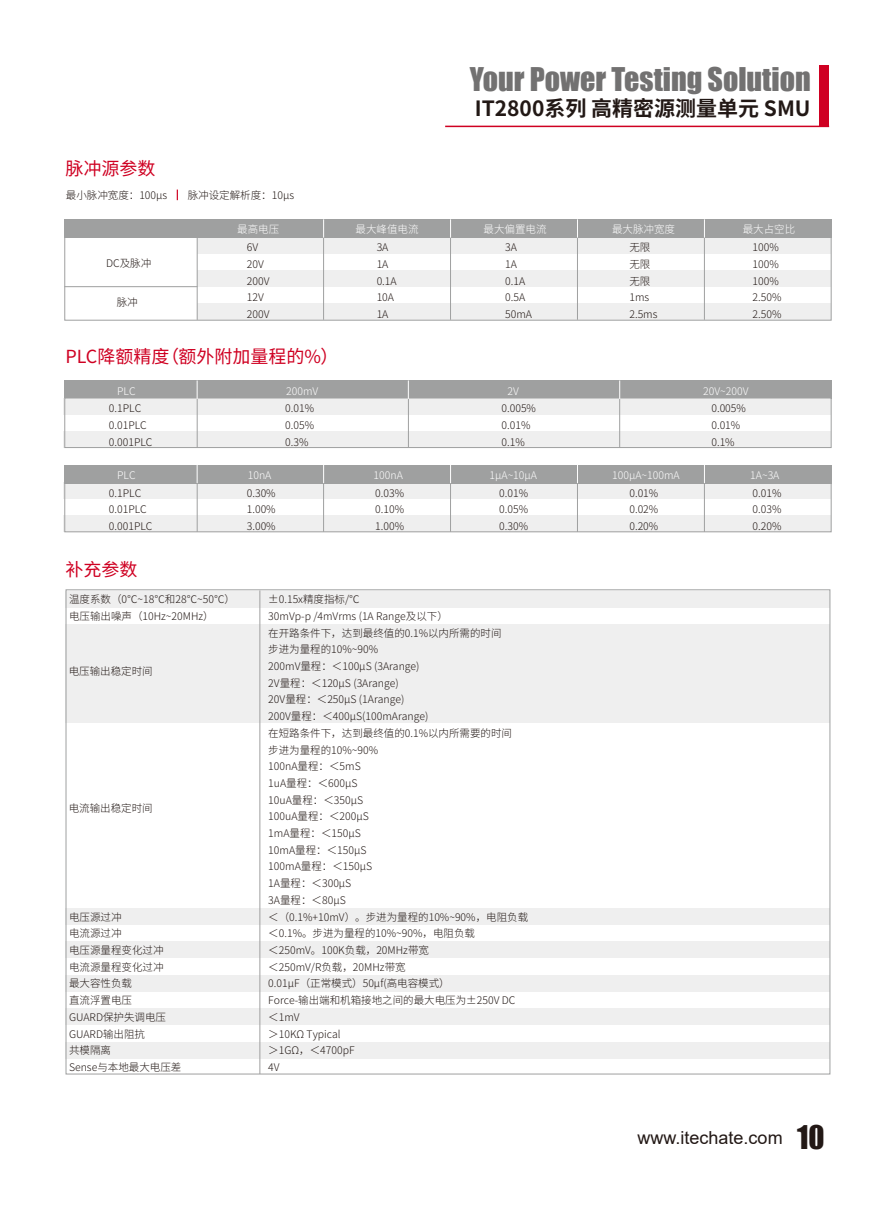
<style>
.page{position:relative;width:893px;height:1212px;background:#fff}
.page>*{position:absolute;margin:0;border:0;box-sizing:border-box;transform-origin:0 0}
.t1{font:30px "Impact";color:#727171}
.t2{font:700 21px "Source Han Sans CN";color:#221815}
.t3{font:18px "Source Han Sans CN";color:#cf0022}
.t4{font:18px "Arial";color:#221815}
.t5{font:300 10.5px/16.6px "Source Han Sans CN";color:#221815}
.t6{font:300 10.5px "Source Han Sans CN";color:#fff}
.s1{font-family:"Impact";font-size:30px}
</style>
<div class="page">
<div style="left:65px;top:381px;width:766px;height:18px;background:#9fa0a0"></div>
<div style="left:820px;top:65px;width:9px;height:61px;background:#cf0022"></div>
<hr style="left:445px;top:126px;width:384px;height:1px;background:#cf0022">
<div style="left:197px;top:237px;width:634px;height:16px;background:#efefef"></div>
<div style="left:65px;top:219px;width:766px;height:19px;background:#9fa0a0"></div>
<div style="left:197px;top:270px;width:634px;height:17px;background:#efefef"></div>
<div style="left:197px;top:303px;width:634px;height:17px;background:#efefef"></div>
<div style="left:65px;top:237px;width:766px;height:83px;border:1px solid #9fa0a0"></div>
<hr style="left:197px;top:238px;width:1px;height:82px;background:#9fa0a0">
<hr style="left:323px;top:237px;width:1px;height:83px;background:#9fa0a0">
<hr style="left:450px;top:237px;width:1px;height:83px;background:#9fa0a0">
<hr style="left:577px;top:237px;width:1px;height:83px;background:#9fa0a0">
<hr style="left:704px;top:237px;width:1px;height:83px;background:#9fa0a0">
<hr style="left:64px;top:286px;width:133px;height:1px;background:#9fa0a0">
<svg style="left:323px;top:219px;width:1px;height:19px"></svg>
<svg style="left:450px;top:219px;width:1px;height:19px"></svg>
<svg style="left:577px;top:219px;width:1px;height:19px"></svg>
<svg style="left:704px;top:219px;width:1px;height:19px"></svg>
<div style="left:64px;top:482px;width:767px;height:17px;background:#efefef"></div>
<div style="left:65px;top:465px;width:766px;height:18px;background:#9fa0a0"></div>
<div style="left:64px;top:515px;width:767px;height:17px;background:#efefef"></div>
<div style="left:65px;top:482px;width:766px;height:50px;border:1px solid #9fa0a0"></div>
<hr style="left:197px;top:483px;width:1px;height:49px;background:#9fa0a0">
<hr style="left:323px;top:483px;width:1px;height:49px;background:#9fa0a0">
<hr style="left:450px;top:483px;width:1px;height:49px;background:#9fa0a0">
<hr style="left:577px;top:483px;width:1px;height:49px;background:#9fa0a0">
<hr style="left:704px;top:483px;width:1px;height:49px;background:#9fa0a0">
<svg style="left:323px;top:465px;width:1px;height:18px"></svg>
<svg style="left:450px;top:465px;width:1px;height:18px"></svg>
<svg style="left:577px;top:465px;width:1px;height:18px"></svg>
<svg style="left:704px;top:465px;width:1px;height:18px"></svg>
<div style="left:64px;top:398px;width:767px;height:17px;background:#efefef"></div>
<div style="left:64px;top:431px;width:767px;height:17px;background:#efefef"></div>
<div style="left:65px;top:398px;width:766px;height:50px;border:1px solid #9fa0a0"></div>
<hr style="left:197px;top:399px;width:1px;height:48px;background:#9fa0a0">
<hr style="left:408px;top:399px;width:1px;height:48px;background:#9fa0a0">
<hr style="left:619px;top:399px;width:1px;height:48px;background:#9fa0a0">
<svg style="left:197px;top:380px;width:1px;height:19px"></svg>
<svg style="left:197px;top:465px;width:1px;height:18px"></svg>
<svg style="left:408px;top:380px;width:1px;height:19px"></svg>
<svg style="left:619px;top:380px;width:1px;height:19px"></svg>
<div style="left:66px;top:908px;width:764px;height:16px;background:#efefef"></div>
<div style="left:66px;top:941px;width:764px;height:17px;background:#efefef"></div>
<div style="left:66px;top:975px;width:764px;height:16px;background:#efefef"></div>
<div style="left:66px;top:1008px;width:764px;height:17px;background:#efefef"></div>
<div style="left:66px;top:1042px;width:764px;height:16px;background:#efefef"></div>
<div style="left:66px;top:624px;width:764px;height:99px;background:#efefef"></div>
<div style="left:66px;top:591px;width:764px;height:17px;background:#efefef"></div>
<hr style="left:260px;top:590px;width:1px;height:484px;background:#9fa0a0">
<h3 class="t3" style="left:65px;top:158px;width:91px">脉冲源参数</h3>
<p class="t5" style="left:66px;top:187px;width:103px">最小脉冲宽度：100μs</p>
<p class="t5" style="left:188px;top:187px;width:108px">脉冲设定解析度：10μs</p>
<h1 class="t1" style="left:470px;top:55px;width:342px">Your Power Testing Solution</h1>
<h2 class="t2" style="left:475px;top:97px;width:337px">IT2800系列 高精密源测量单元 SMU</h2>
<p class="t5" style="left:106px;top:255px;width:47px">DC及脉冲</p>
<p class="t5" style="left:117px;top:294px;width:22px">脉冲</p>
<p class="t6" style="left:237px;top:224px;width:43px">最高电压</p>
<p class="t6" style="left:356px;top:224px;width:64px">最大峰值电流</p>
<p class="t6" style="left:483px;top:224px;width:64px">最大偏置电流</p>
<p class="t6" style="left:612px;top:224px;width:64px">最大脉冲宽度</p>
<p class="t5" style="left:247px;top:239px;width:24px">6V<br>20V<br>200V<br>12V<br>200V</p>
<p class="t5" style="left:377px;top:239px;width:22px">3A<br>1A<br>0.1A<br>10A<br>1A</p>
<p class="t5" style="left:505px;top:239px;width:28px">3A<br>1A<br>0.1A<br>0.5A<br>50mA</p>
<p class="t5" style="left:629px;top:239px;width:30px">无限无限无限<br>1ms<br>2.5ms</p>
<h3 class="t3" style="left:65px;top:346px;width:275px">PLC降额精度（额外附加量程的%）</h3>
<p class="t6" style="left:743px;top:224px;width:54px">最大占空比</p>
<p class="t5" style="left:752px;top:239px;width:30px">100%<br>100%<br>100%<br>2.50%<br>2.50%</p>
<p class="t6" style="left:117px;top:385px;width:20px">PLC</p>
<p class="t6" style="left:286px;top:385px;width:34px">200mV</p>
<p class="t6" style="left:507px;top:385px;width:13px">2V</p>
<p class="t6" style="left:703px;top:385px;width:47px">20V~200V</p>
<p class="t5" style="left:109px;top:400px;width:45px">0.1PLC<br>0.01PLC<br>0.001PLC</p>
<p class="t5" style="left:501px;top:400px;width:36px">0.005%<br>0.01%<br>0.1%</p>
<p class="t5" style="left:711px;top:400px;width:36px">0.005%<br>0.01%<br>0.1%</p>
<p class="t5" style="left:285px;top:400px;width:30px;text-align:justify">0.01% 0.05% 0.3%</p>
<p class="t6" style="left:117px;top:469px;width:20px">PLC</p>
<p class="t6" style="left:248px;top:469px;width:25px">10nA</p>
<p class="t6" style="left:374px;top:469px;width:31px">100nA</p>
<p class="t6" style="left:489px;top:469px;width:49px">1μA~10μA</p>
<p class="t6" style="left:612px;top:469px;width:69px">100μA~100mA</p>
<p class="t5" style="left:109px;top:485px;width:45px">0.1PLC<br>0.01PLC<br>0.001PLC</p>
<p class="t5" style="left:375px;top:485px;width:30px;text-align:justify">0.03% 0.10% 1.00%</p>
<p class="t5" style="left:499px;top:485px;width:30px;text-align:justify">0.01% 0.05% 0.30%</p>
<p class="t5" style="left:629px;top:485px;width:30px;text-align:justify">0.01% 0.02% 0.20%</p>
<p class="t5" style="left:247px;top:485px;width:30px;text-align:justify">0.30% 1.00% 3.00%</p>
<h3 class="t3" style="left:65px;top:559px;width:73px">补充参数</h3>
<p class="t5" style="left:69px;top:591px;width:168px">温度系数（0℃~18℃和28℃~50℃）电压输出噪声（10Hz~20MHz）</p>
<p class="t5" style="left:69px;top:663px;width:85px">电压输出稳定时间</p>
<p class="t5" style="left:69px;top:800px;width:85px">电流输出稳定时间</p>
<p class="t5" style="left:69px;top:909px;width:114px">电压源过冲<br>电流源过冲<br>电压源量程变化过冲<br>电流源量程变化过冲<br>最大容性负载<br>直流浮置电压<br>GUARD保护失调电压<br>GUARD输出阻抗<br>共模隔离<br>Sense与本地最大电压差</p>
<p class="t5" style="left:268px;top:591px;width:261px">±0.15x精度指标/℃<br>30mVp-p /4mVrms (1A Range及以下）<br>在开路条件下，达到最终值的0.1%以内所需的时间<br>步进为量程的10%~90%<br>200mV量程：＜100μS (3Arange)<br>2V量程：＜120μS (3Arange)<br>20V量程：＜250μS (1Arange)<br>200V量程：＜400μS(100mArange)<br>在短路条件下，达到最终值的0.1%以内所需要的时间<br>步进为量程的10%~90%<br>100nA量程：＜5mS<br>1uA量程：＜600μS<br>10uA量程：＜350μS<br>100uA量程：＜200μS<br>1mA量程：＜150μS<br>10mA量程：＜150μS<br>100mA量程：＜150μS<br>1A量程：＜300μS<br>3A量程：＜80μS<br>＜（0.1%+10mV）。步进为量程的10%~90%，电阻负载＜0.1%。步进为量程的10%~90%，电阻负载<br>＜250mV。100K负载，20MHz带宽<br>＜250mV/R负载，20MHz带宽<br>0.01μF（正常模式）50μf(高电容模式）<br>Force-输出端和机箱接地之间的最大电压为±250V DC＜1mV<br>＞10KΩ Typical<br>＞1GΩ，＜4700pF<br>4V</p>
<p class="t6" style="left:750px;top:469px;width:31px">1A~3A</p>
<p class="t5" style="left:753px;top:485px;width:30px;text-align:justify">0.01% 0.03% 0.20%</p>
<h3 class="t4" style="left:638px;top:1126px;width:189px">www.itechate.com <span class="s1">10</span></h3>
</div>
